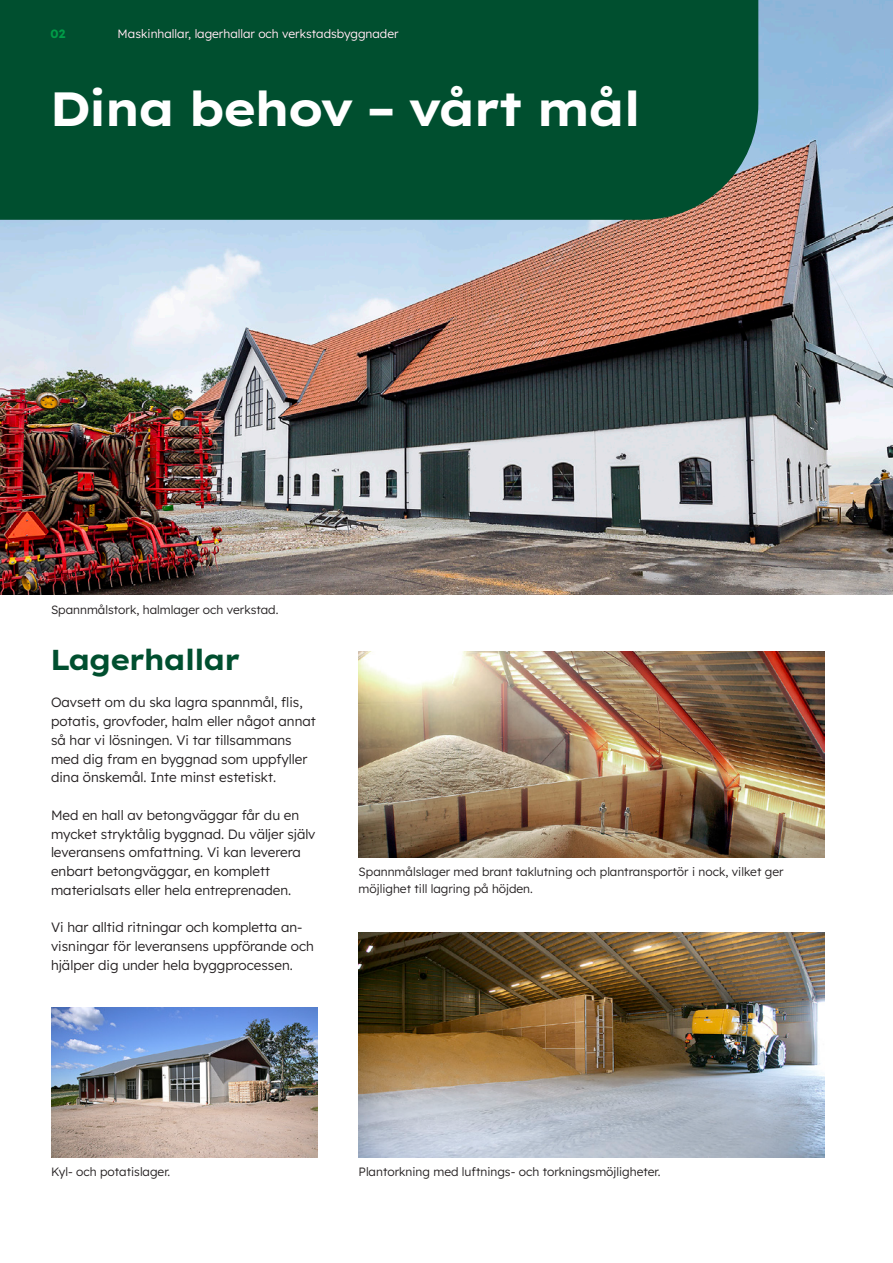
<style>
.page{position:relative;width:893px;height:1263px;background:#fff}
.page>*{position:absolute;margin:0;border:0;box-sizing:border-box;transform-origin:0 0}
.t1{font:700 48px "Lexend Exa HM";color:#fff}
.t2{font:700 28.8px "Lexend Exa HM";color:#004f2f}
.t3{font:300 13.5px/18.8px "Lexend";color:#231f20}
.t4{font:300 12px/16.5px "Lexend";color:#231f20}
.t5{font:300 12px "Lexend";color:#fff}
.t6{font:700 12px "Lexend";color:#009d48}
</style>
<div class="page">
<img style="left:0;top:0;width:893px;height:595px">
<div style="left:0;top:0;width:758px;height:220px;background:#004f2f"></div>
<img style="left:359px;top:651px;width:466px;height:206px">
<img style="left:359px;top:932px;width:466px;height:225px">
<img style="left:51px;top:1007px;width:266px;height:150px">
<p class="t6" style="left:51px;top:25px;width:16px">02</p>
<p class="t5" style="left:118px;top:25px;width:282px">Maskinhallar, lagerhallar och verkstadsbyggnader</p>
<h1 class="t1" style="left:51px;top:71px;width:590px">Dina behov – vårt mål</h1>
<p class="t4" style="left:51px;top:600px;width:229px">Spannmålstork, halmlager och verkstad.</p>
<h2 class="t2" style="left:51px;top:637px;width:190px">Lagerhallar</h2>
<p class="t3" style="left:51px;top:692px;width:266px">Oavsett om du ska lagra spannmål, flis, potatis, grovfoder, halm eller något annat så har vi lösningen. Vi tar tillsammans med dig fram en byggnad som uppfyller dina önskemål. Inte minst estetiskt.</p>
<p class="t3" style="left:51px;top:805px;width:266px">Med en hall av betongväggar får du en mycket stryktålig byggnad. Du väljer själv leveransens omfattning. Vi kan leverera enbart betongväggar, en komplett materialsats eller hela entreprenaden.</p>
<p class="t3" style="left:51px;top:917px;width:264px">Vi har alltid ritningar och kompletta an&shy;visningar för leveransens uppförande och hjälper dig under hela byggprocessen.</p>
<p class="t4" style="left:359px;top:863px;width:426px">Spannmålslager med brant taklutning och plantransportör i nock, vilket ger möjlighet till lagring på höjden.</p>
<p class="t4" style="left:51px;top:1163px;width:121px">Kyl- och potatislager.</p>
<p class="t4" style="left:359px;top:1163px;width:303px">Plantorkning med luftnings- och torkningsmöjligheter.</p>
</div>
